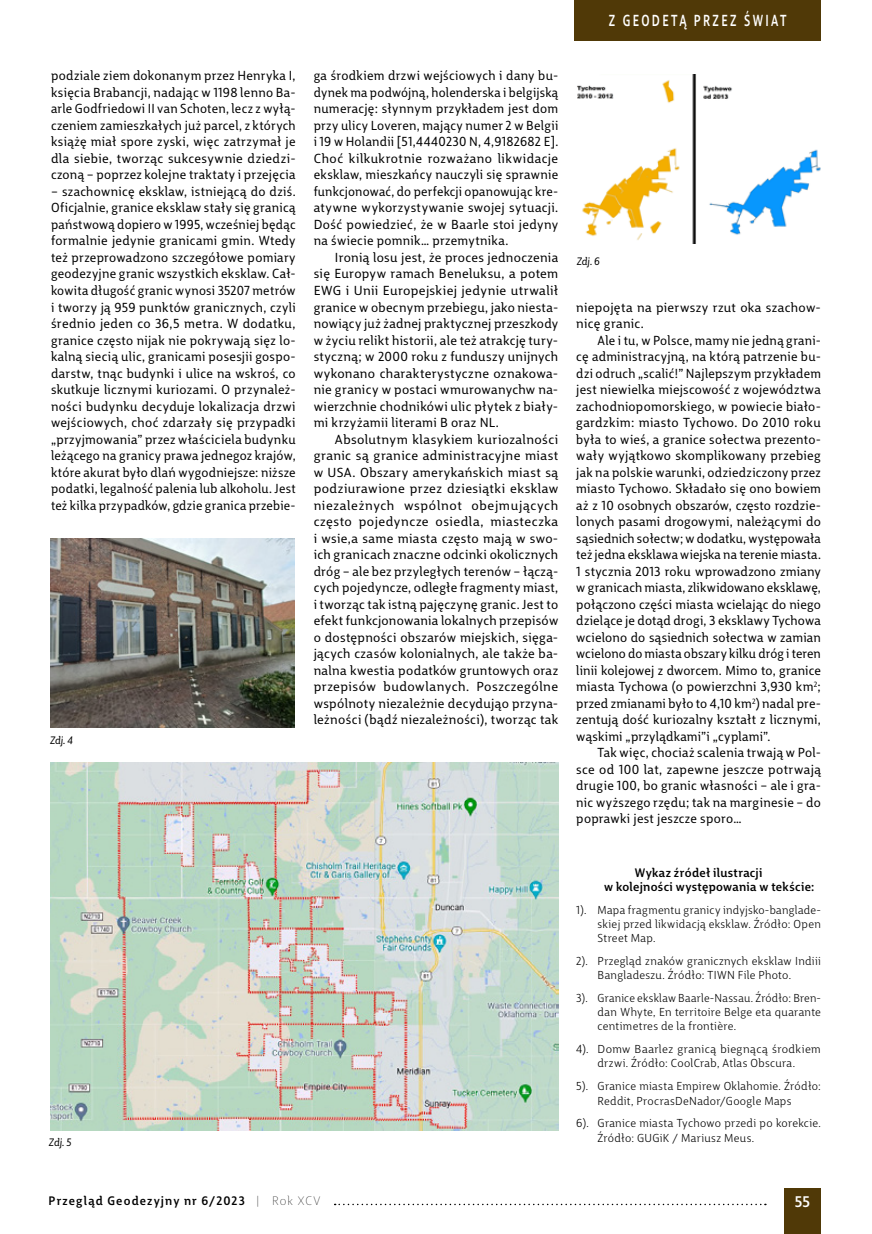
<style>
.page{position:relative;width:872px;height:1234px;background:#fff}
.page>*{position:absolute;margin:0;border:0;box-sizing:border-box;transform-origin:0 0}
.t1{font:500 15.6px "Big City Grotesque Pro";letter-spacing:.2em;color:#fff;scale:.77 1}
.t2{font:500 15px "Big City Grotesque Pro";color:#fff}
.t3{font:12.75px/16.5px "Big City Grotesque Pro";letter-spacing:.02em;color:#000;text-align:justify}
.t4{font:12.75px/16.5px "Big City Grotesque Pro";letter-spacing:.02em;color:#000;text-align:justify;scale:1.05 1}
.t5{font:12.75px/16.5px "Big City Grotesque Pro";letter-spacing:.02em;color:#000;scale:1.04 1}
.t6{font:500 12px/14px "Big City Grotesque Pro";letter-spacing:.03em;color:#000}
.t7{font:500 12px "Big City Grotesque Pro";letter-spacing:.095em;color:#000}
.t8{font:11.25px/14.2px "Big City Grotesque Pro";letter-spacing:.025em;color:#000}
.t9{font:italic 10.5px "Big City Grotesque Pro";letter-spacing:-.01em;color:#000}
.s1{font-weight:100}
</style>
<div class="page">
<div style="left:784px;top:1188px;width:37px;height:45px;background:#503907"></div>
<div style="left:574px;top:0;width:247px;height:40px;background:#503907"></div>
<svg style="left:335px;top:1203px;width:431px;height:1px"></svg>
<img style="left:50px;top:538px;width:244px;height:189px">
<img style="left:577px;top:75px;width:244px;height:169px">
<img style="left:50px;top:762px;width:508px;height:368px">
<p class="t3" style="left:51px;top:67px;width:246px">podziale ziem dokonanym przez Henryka I, księcia Brabancji, nadając w 1198 lenno Ba&shy;arle Godfriedowi II van Schoten, lecz z wyłą&shy;czeniem zamieszkałych już parcel, z których książę miał spore zyski, więc zatrzymał je dla siebie, tworząc sukcesywnie dziedzi&shy;czoną – poprzez kolejne traktaty i przejęcia</p>
<p class="t3" style="left:51px;top:182px;width:246px">– szachownicę eksklaw, istniejącą do dziś.<br>Oficjalnie, granice eksklaw stały się granicą państwową dopiero w 1995, wcześniej będąc formalnie jedynie granicami gmin. Wtedy też przeprowadzono szczegółowe pomiary geodezyjne granic wszystkich eksklaw. Cał&shy;kowita długość granic wynosi 35207 metrów i tworzy ją 959 punktów granicznych, czyli średnio jeden co 36,5 metra. W dodatku, granice często nijak nie pokrywają sięz lo&shy;kalną siecią ulic, granicami posesjii gospo&shy;darstw, tnąc budynki i ulice na wskroś, co skutkuje licznymi kuriozami. O przynależ&shy;ności budynku decyduje lokalizacja drzwi wejściowych, choć zdarzały się przypadki „przyjmowania” przez właściciela budynku leżącego na granicy prawa jednegoz krajów, które akurat było dlań wygodniejsze: niższe podatki, legalność palenia lub alkoholu. Jest też kilka przypadków, gdzie granica przebie-</p>
<p class="t9" style="left:50px;top:731px;width:24px">Zdj. 4</p>
<p class="t3" style="left:314px;top:67px;width:246px">ga środkiem drzwi wejściowych i dany bu&shy;dynek ma podwójną, holenderska i belgijską numerację: słynnym przykładem jest dom przy ulicy Loveren, mający numer 2 w Belgii i 19 w Holandii [51,4440230 N, 4,9182682 E].<br>Choć kilkukrotnie rozważano likwidacje eksklaw, mieszkańcy nauczyli się sprawnie funkcjonować, do perfekcji opanowując kre&shy;atywne wykorzystywanie swojej sytuacji.<br>Dość powiedzieć, że w Baarle stoi jedyny na świecie pomnik… przemytnika.</p>
<p class="t3" style="left:314px;top:248px;width:246px;text-indent:21px">Ironią losu jest, że proces jednoczenia się Europyw ramach Beneluksu, a potem EWG i Unii Europejskiej jedynie utrwalił granice w obecnym przebiegu, jako niesta&shy;nowiący już żadnej praktycznej przeszkody w życiu relikt historii, ale też atrakcję tury&shy;styczną; w 2000 roku z funduszy unijnych wykonano charakterystyczne oznakowa&shy;nie granicy w postaci wmurowanychw na&shy;wierzchnie chodnikówi ulic płytek z biały&shy;mi krzyżamii literami B oraz NL.</p>
<p class="t4" style="left:314px;top:430px;width:234px;text-indent:21px">Absolutnym klasykiem kuriozalności granic są granice administracyjne miast w USA. Obszary amerykańskich miast są podziurawione przez dziesiątki eksklaw niezależnych wspólnot obejmujących często pojedyncze osiedla, miasteczka i wsie,a same miasta często mają w swo&shy;ich granicach znaczne odcinki okolicznych dróg – ale bez przyległych terenów – łączą&shy;cych pojedyncze, odległe fragmenty miast, i tworząc tak istną pajęczynę granic. Jest to efekt funkcjonowania lokalnych przepisów o dostępności obszarów miejskich, sięga&shy;jących czasów kolonialnych, ale także ba&shy;nalna kwestia podatków gruntowych oraz przepisów budowlanych. Poszczególne wspólnoty niezależnie decydująo przyna&shy;leżności (bądź niezależności), tworząc tak</p>
<p class="t9" style="left:49px;top:1133px;width:24px">Zdj. 5</p>
<p class="t1" style="left:609px;top:7px;width:232px">Z GEODETĄ PRZEZ ŚWIAT</p>
<p class="t9" style="left:577px;top:253px;width:25px">Zdj. 6</p>
<p class="t5" style="left:576px;top:298px;width:237px">niepojęta na pierwszy rzut oka szachow&shy;nicę granic.</p>
<p class="t3" style="left:576px;top:331px;width:246px;text-indent:21px">Ale i tu, w Polsce, mamy nie jedną grani&shy;cę administracyjną, na którą patrzenie bu&shy;dzi odruch „scalić!” Najlepszym przykładem jest niewielka miejscowość z województwa zachodniopomorskiego, w powiecie biało&shy;gardzkim: miasto Tychowo. Do 2010 roku była to wieś, a granice sołectwa prezento&shy;wały wyjątkowo skomplikowany przebieg jak na polskie warunki, odziedziczony przez miasto Tychowo. Składało się ono bowiem aż z 10 osobnych obszarów, często rozdzie&shy;lonych pasami drogowymi, należącymi do sąsiednich sołectw; w dodatku, występowała też jedna eksklawa wiejska na terenie miasta.<br>1 stycznia 2013 roku wprowadzono zmiany w granicach miasta, zlikwidowano eksklawę, połączono części miasta wcielając do niego dzielące je dotąd drogi, 3 eksklawy Tychowa wcielono do sąsiednich sołectwa w zamian wcielono do miasta obszary kilku dróg i teren linii kolejowej z dworcem. Mimo to, granice miasta Tychowa (o powierzchni 3,930 km<sup>2</sup>; przed zmianami było to 4,10 km<sup>2</sup>) nadal pre&shy;zentują dość kuriozalny kształt z licznymi, wąskimi „przylądkami”i „cyplami”.</p>
<p class="t3" style="left:576px;top:743px;width:246px;text-indent:21px">Tak więc, chociaż scalenia trwają w Pol&shy;sce od 100 lat, zapewne jeszcze potrwają drugie 100, bo granic własności – ale i gra&shy;nic wyższego rzędu; tak na marginesie – do poprawki jest jeszcze sporo…</p>
<p class="t6" style="left:604px;top:864px;width:212px;text-indent:31px">Wykaz źródeł ilustracji<br>w kolejności występowania w tekście:</p>
<p class="t8" style="left:597px;top:901px;width:225px;text-align:justify;text-indent:-21px">1). Mapa fragmentu granicy indyjsko-banglade&shy;skiej przed likwidacją eksklaw. Źródło: Open Street Map.</p>
<p class="t8" style="left:597px;top:952px;width:225px;text-indent:-21px">2). Przegląd znaków granicznych eksklaw Indiii<br>Bangladeszu. Źródło: TIWN File Photo.</p>
<p class="t8" style="left:597px;top:989px;width:225px;text-align:justify;text-indent:-21px">3). Granice eksklaw Baarle-Nassau. Źródło: Bren&shy;dan Whyte, En territoire Belge eta quarante centimetres de la frontière.</p>
<p class="t8" style="left:576px;top:1040px;width:246px;text-align:center">4). Domw Baarlez granicą biegnącą środkiem drzwi. Źródło: CoolCrab, Atlas Obscura.</p>
<p class="t8" style="left:597px;top:1077px;width:225px;text-indent:-21px">5). Granice miasta Empirew Oklahomie. Źródło:<br>Reddit, ProcrasDeNador/Google Maps</p>
<p class="t8" style="left:597px;top:1114px;width:225px;text-indent:-21px">6). Granice miasta Tychowo przedi po korekcie.<br>Źródło: GUGiK / Mariusz Meus.</p>
<p class="t7" style="left:48px;top:1190px;width:273px">Przegląd Geodezyjny nr 6/2023 <span class="s1">| Rok XCV</span></p>
<p class="t2" style="left:795px;top:1189px;width:17px">55</p>
</div>
